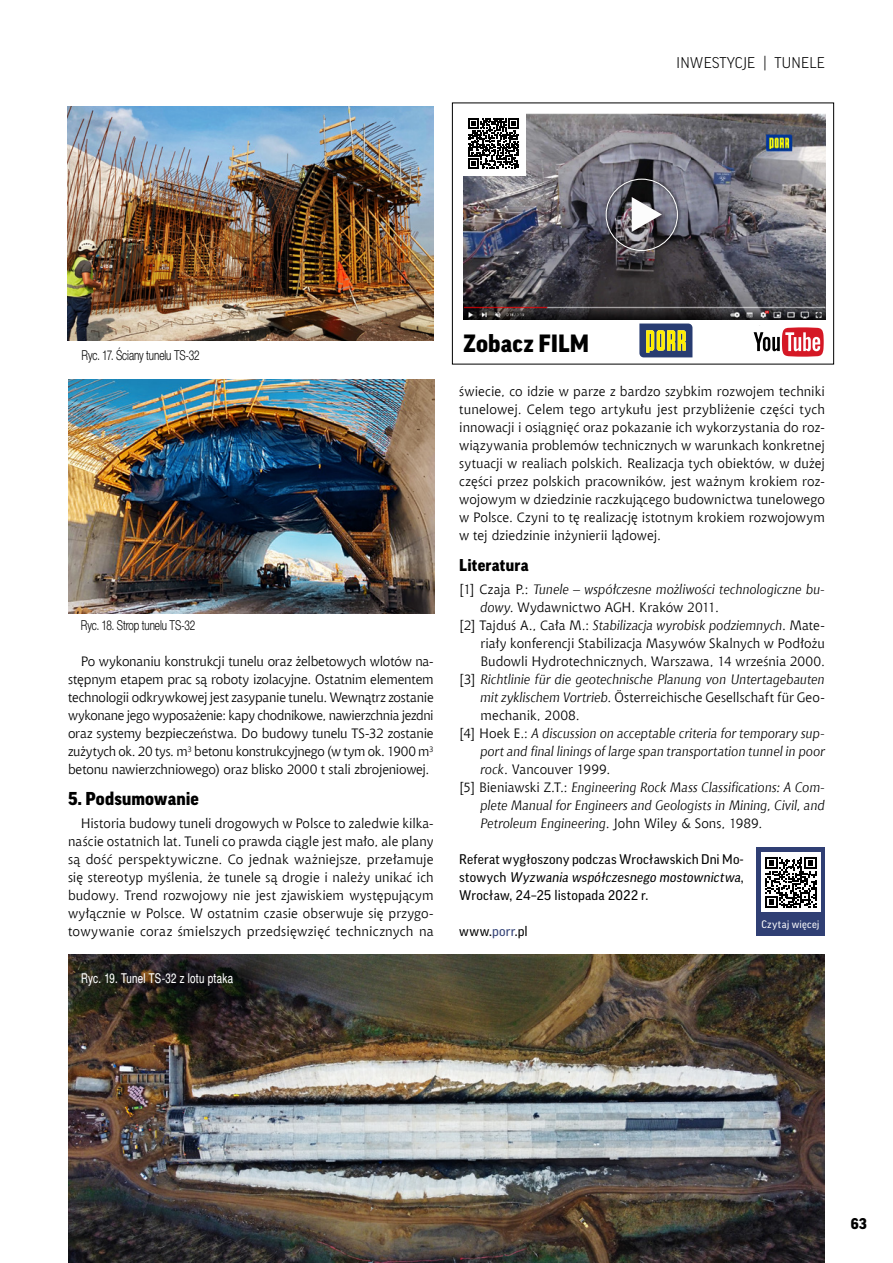
<style>
.page{position:relative;width:893px;height:1263px;background:#fff}
.page>*{position:absolute;margin:0;border:0;box-sizing:border-box;transform-origin:0 0}
.srodtytuly{font:900 24.15px "Good Pro";letter-spacing:.005em;color:#000}
.srodtytuly-2{font:900 18px "Good Pro";letter-spacing:.005em;color:#000}
.srodtytuly-3{font:900 16.5px "Good Pro";letter-spacing:.01em;color:#000}
.t1{font:300 15px "Good Pro";letter-spacing:.01em;color:#000}
.t2{font:900 15px "Good Pro";color:#000}
.text_podstawowy{font:13.5px/18px "Chianti EU";color:#000;text-align:justify}
.litetatura{font:italic 13.5px/18px "Chianti EU";letter-spacing:.005em;color:#000;text-align:justify}
.litetatura-2{font:13.5px/18px "Chianti EU";letter-spacing:.005em;color:#000;text-align:justify}
.opis_artykulu{font:13.5px/18px "Good Pro";letter-spacing:.015em;color:#000;text-align:justify}
.t3{font:13.5px "Switzer Cnd EFN Light";letter-spacing:-.005em;color:#000;scale:.9 1}
.t4{font:13.5px "Switzer Cnd EFN";letter-spacing:.025em;color:#fff;scale:.9 1}
.t5{font:10.5px "Good Pro";letter-spacing:.02em;color:#fff}
.s1{font-style:normal}
.s2{font-style:italic}
.s3{color:#303f74}
</style>
<div class="page">
<div style="left:452px;top:103px;width:382px;height:261px;border:1px solid #000"></div>
<svg style="left:754px;top:327px;width:70px;height:30px"></svg>
<svg style="left:639px;top:324px;width:53px;height:33px;background:#767d52"></svg>
<img style="left:463px;top:114px;width:363px;height:206px">
<div style="left:462px;top:112px;width:63px;height:64px;background:#fff"></div>
<svg style="left:468px;top:118px;width:51px;height:51px"></svg>
<svg style="left:601px;top:174px;width:82px;height:82px;background:#5d5b66"></svg>
<svg style="left:606px;top:179px;width:72px;height:72px;background:#6f6d74"></svg>
<div style="left:756px;top:847px;width:69px;height:89px;background:#303f74"></div>
<div style="left:761px;top:853px;width:60px;height:59px;background:#fff"></div>
<svg style="left:765px;top:857px;width:51px;height:51px"></svg>
<img style="left:68px;top:107px;width:366px;height:234px">
<img style="left:68px;top:379px;width:366px;height:234px">
<img style="left:68px;top:954px;width:757px;height:309px">
<p class="t1" style="left:676px;top:54px;width:150px">INWESTYCJE | TUNELE</p>
<p class="t3" style="left:81px;top:347px;width:133px">Ryc. 17. Ściany tunelu TS-32</p>
<p class="t3" style="left:81px;top:617px;width:129px">Ryc. 18. Strop tunelu TS-32</p>
<p class="text_podstawowy" style="left:68px;top:652px;width:367px;text-indent:13px">Po wykonaniu konstrukcji tunelu oraz żelbetowych wlotów na&shy;stępnym etapem prac są roboty izolacyjne. Ostatnim elementem technologii odkrywkowej jest zasypanie tunelu. Wewnątrz zostanie wykonane jego wyposażenie: kapy chodnikowe, nawierzchnia jezdni oraz systemy bezpieczeństwa. Do budowy tunelu TS-32 zostanie zużytych ok. 20 tys. m<sup>3</sup> betonu konstrukcyjnego (w tym ok. 1900 m<sup>3 </sup>betonu nawierzchniowego) oraz blisko 2000 t stali zbrojeniowej.</p>
<p class="srodtytuly-2" style="left:68px;top:788px;width:132px">5. Podsumowanie</p>
<p class="text_podstawowy" style="left:68px;top:814px;width:367px;text-indent:13px">Historia budowy tuneli drogowych w Polsce to zaledwie kilka&shy;naście ostatnich lat. Tuneli co prawda ciągle jest mało, ale plany są dość perspektywiczne. Co jednak ważniejsze, przełamuje się stereotyp myślenia, że tunele są drogie i należy unikać ich budowy. Trend rozwojowy nie jest zjawiskiem występującym wyłącznie w Polsce. W ostatnim czasie obserwuje się przygo&shy;towywanie coraz śmielszych przedsięwzięć technicznych na</p>
<p class="t4" style="left:81px;top:970px;width:171px">Ryc. 19. Tunel TS-32 z lotu ptaka</p>
<p class="srodtytuly" style="left:463px;top:330px;width:128px">Zobacz FILM</p>
<p class="text_podstawowy" style="left:459px;top:382px;width:367px">świecie, co idzie w parze z bardzo szybkim rozwojem techniki tunelowej. Celem tego artykułu jest przybliżenie części tych innowacji i osiągnięć oraz pokazanie ich wykorzystania do roz&shy;wiązywania problemów technicznych w warunkach konkretnej sytuacji w realiach polskich. Realizacja tych obiektów, w dużej części przez polskich pracowników, jest ważnym krokiem roz&shy;wojowym w dziedzinie raczkującego budownictwa tunelowego w Polsce. Czyni to tę realizację istotnym krokiem rozwojowym w tej dziedzinie inżynierii lądowej.</p>
<p class="srodtytuly-3" style="left:459px;top:556px;width:71px">Literatura</p>
<p class="litetatura" style="left:480px;top:580px;width:346px;text-indent:-21px"><span class="s1">[1] Czaja P.:</span> Tunele – współczesne możliwości technologiczne bu&shy;dowy<span class="s1">. Wydawnictwo AGH. Kraków 2011.</span></p>
<p class="litetatura-2" style="left:480px;top:616px;width:346px;text-indent:-21px">[2] Tajduś A., Cała M.: <span class="s2">Stabilizacja wyrobisk podziemnych</span>. Mate&shy;riały konferencji Stabilizacja Masywów Skalnych w Podłożu Budowli Hydrotechnicznych, Warszawa, 14 września 2000.</p>
<p class="litetatura" style="left:480px;top:670px;width:346px;text-indent:-21px"><span class="s1">[3]</span> Richtlinie für die geotechnische Planung von Untertagebauten mit zyklischem Vortrieb<span class="s1">. Österreichische Gesellschaft für Geo&shy;mechanik, 2008.</span></p>
<p class="litetatura" style="left:480px;top:724px;width:346px;text-indent:-21px"><span class="s1">[4] Hoek E.:</span> A discussion on acceptable criteria for temporary sup&shy;port and final linings of large span transportation tunnel in poor rock<span class="s1">. Vancouver 1999.</span></p>
<p class="litetatura" style="left:480px;top:778px;width:346px;text-indent:-21px"><span class="s1">[5] Bieniawski Z.T.:</span> Engineering Rock Mass Classifications: A Com&shy;plete Manual for Engineers and Geologists in Mining, Civil, and Petroleum Engineering<span class="s1">. John Wiley &amp; Sons, 1989.</span></p>
<p class="opis_artykulu" style="left:459px;top:850px;width:286px">Referat wygłoszony podczas Wrocławskich Dni Mo&shy;s t o w y c h <span class="s2">Wyzwania współczesnego mostownictwa</span>, Wrocław, 24–25 listopada 2022 r.</p>
<p class="opis_artykulu" style="left:459px;top:922px;width:70px">www.<span class="s3">porr</span>.pl</p>
<p class="t5" style="left:761px;top:919px;width:60px">Czytaj więcej</p>
<p class="t2" style="left:851px;top:1215px;width:17px">63</p>
</div>
